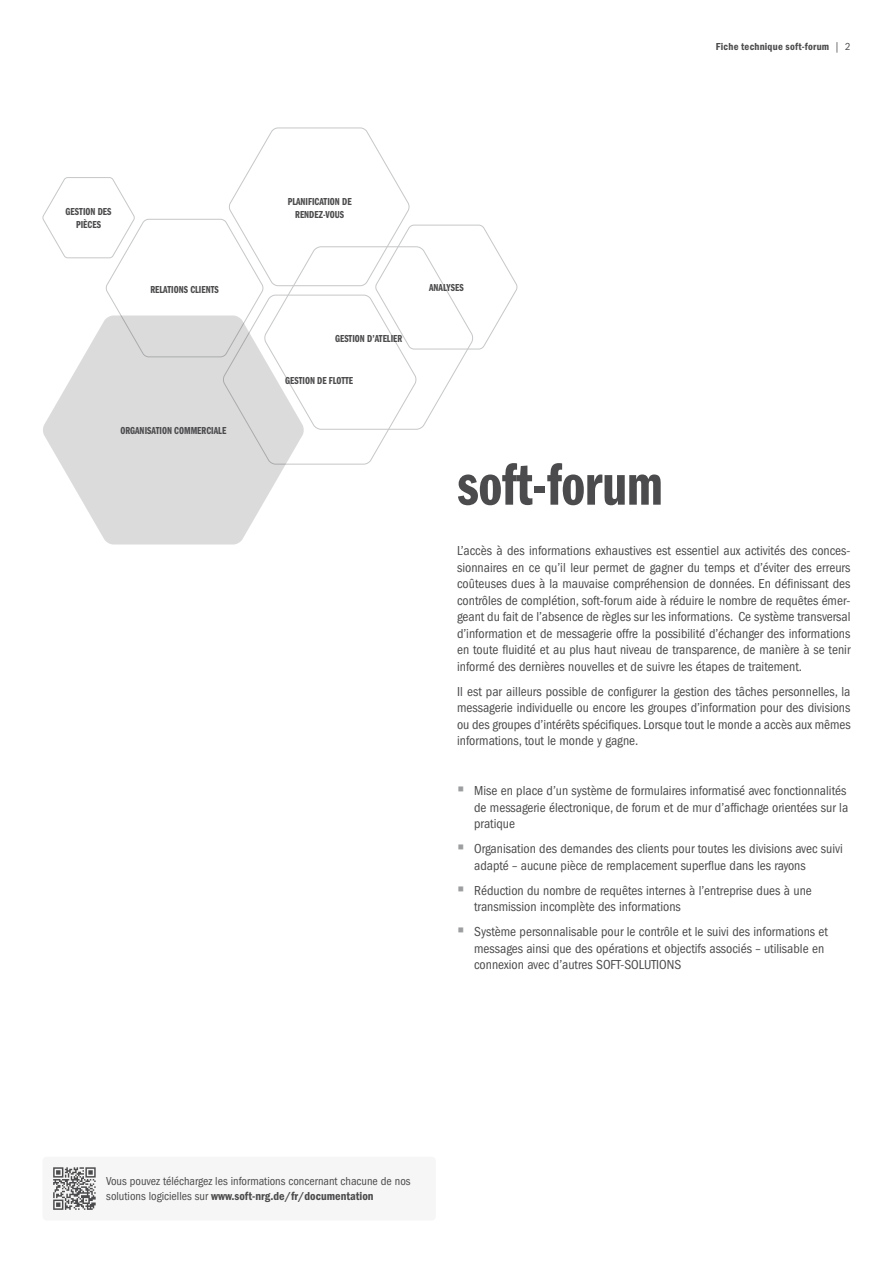
<style>
.page{position:relative;width:893px;height:1263px;background:#fff}
.page>*{position:absolute;margin:0;border:0;box-sizing:border-box;transform-origin:0 0}
.t1{font:60px "ITC Franklin Gothic Std Dm Cp";color:#4b4b4d}
.t2{font:condensed 13.5px/16.5px "ITC Franklin Gothic Std";color:#4b4b4d}
.t3{font:condensed 12px "ITC Franklin Gothic Std";color:#4b4b4d}
.t4{font:12px "ITC Franklin Gothic Std Dm Cd";color:#4b4b4d}
.t5{font:10.5px/12.6px "ITC Franklin Gothic Std Dm Cp";color:#4b4b4d;text-align:center}
.t6{font:10.5px "ITC Franklin Gothic Std Dm Cd";letter-spacing:.02em;color:#4b4b4d}
.s1{font-family:"ITC Franklin Gothic Std";font-stretch:condensed}
.s2{color:#9c9e9f}
</style>
<div class="page">
<svg style="left:61px;top:465px;width:224px;height:79px;fill:#dbdbdc"></svg>
<svg style="left:42px;top:127px;width:476px;height:338px"></svg>
<div style="left:43px;top:1157px;width:393px;height:63px;background:#f6f6f6;border-radius:4px"></div>
<svg style="left:53px;top:1167px;width:43px;height:43px"></svg>
<p class="t5" style="left:66px;top:205px;width:47px">GESTION DES<br>PIÈCES</p>
<p class="t5" style="left:150px;top:284px;width:70px">RELATIONS CLIENTS</p>
<p class="t5" style="left:120px;top:424px;width:107px">ORGANISATION COMMERCIALE</p>
<p class="t6" style="left:716px;top:40px;width:136px">Fiche technique soft-forum <span class="s1">| 2</span></p>
<p class="t5" style="left:288px;top:195px;width:65px">PLANIFICATION DE<br>RENDEZ-VOUS</p>
<p class="t5" style="left:335px;top:332px;width:69px">GESTION D’ATELIER</p>
<p class="t5" style="left:285px;top:374px;width:70px">GESTION DE FLOTTE</p>
<p class="t5" style="left:429px;top:282px;width:36px">ANALYSES</p>
<h1 class="t1" style="left:457px;top:452px;width:207px">soft-forum</h1>
<p class="t2" style="left:457px;top:543px;width:395px;text-align:justify">L’accès à des informations exhaustives est essentiel aux activités des conces&shy;sionnaires en ce qu’il leur permet de gagner du temps et d’éviter des erreurs coûteuses dues à la mauvaise compréhension de données. En définissant des contrôles de complétion, soft-forum aide à réduire le nombre de requêtes émer&shy;geant du fait de l’absence de règles sur les informations. Ce système transversal d’information et de messagerie offre la possibilité d’échanger des informations en toute fluidité et au plus haut niveau de transparence, de manière à se tenir informé des dernières nouvelles et de suivre les étapes de traitement.</p>
<p class="t2" style="left:457px;top:683px;width:395px;text-align:justify">Il est par ailleurs possible de configurer la gestion des tâches personnelles, la messagerie individuelle ou encore les groupes d’information pour des divisions ou des groupes d’intérêts spécifiques. Lorsque tout le monde a accès aux mêmes informations, tout le monde y gagne.</p>
<p class="t2" style="left:474px;top:783px;width:376px;text-indent:-17px"><span class="s2">▪</span> Mise en place d’un système de formulaires informatisé avec fonctionnalités de messagerie électronique, de forum et de mur d’affichage orientées sur la pratique</p>
<p class="t2" style="left:474px;top:841px;width:370px;text-indent:-17px"><span class="s2">▪</span> Organisation des demandes des clients pour toutes les divisions avec suivi adapté – aucune pièce de remplacement superflue dans les rayons</p>
<p class="t2" style="left:474px;top:882px;width:339px;text-indent:-17px"><span class="s2">▪</span> Réduction du nombre de requêtes internes à l’entreprise dues à une transmission incomplète des informations</p>
<p class="t2" style="left:474px;top:924px;width:355px;text-indent:-17px"><span class="s2">▪</span> Système personnalisable pour le contrôle et le suivi des informations et messages ainsi que des opérations et objectifs associés – utilisable en connexion avec d’autres SOFT-SOLUTIONS</p>
<p class="t3" style="left:106px;top:1174px;width:306px">Vous pouvez téléchargez les informations concernant chacune de nos</p>
<p class="t4" style="left:106px;top:1189px;width:269px"><span class="s1">solutions logicielles sur</span> www.soft-nrg.de/fr/documentation</p>
</div>
